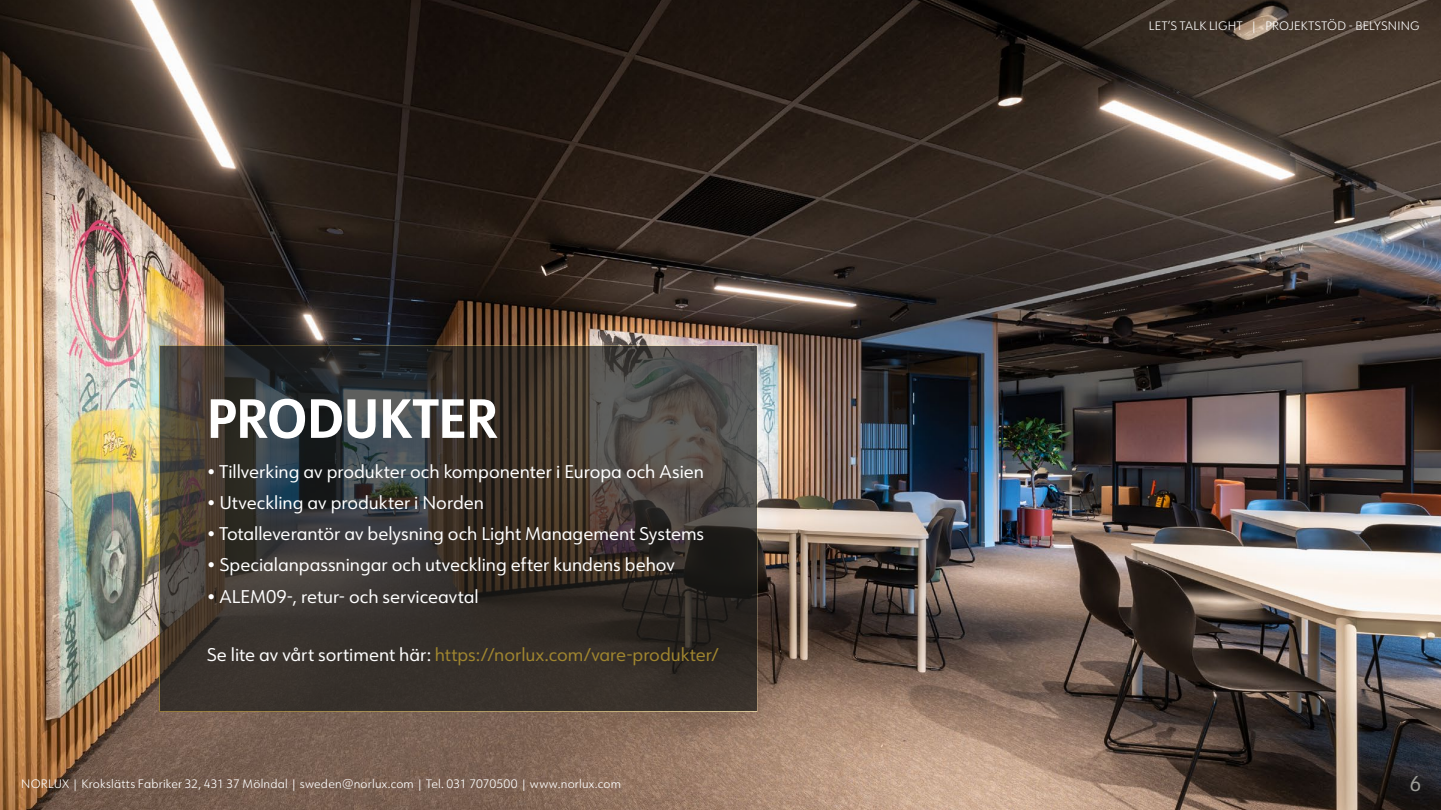
<style>
.page{position:relative;width:1441px;height:810px;background:#fff}
.page>*{position:absolute;margin:0;border:0;box-sizing:border-box;transform-origin:0 0}
.t1{font:700 54px "URW Form Semi Cond";letter-spacing:-.01em;color:#fff}
.t2{font:21px "URW Form Semi Cond";color:#9d9d98}
.t3{font:18px "URW Form";color:#fff}
.t4{font:18px "URW Form";color:#9f852f}
.t5{font:300 12px "URW Form";letter-spacing:.015em;color:#fff}
.s1{font-family:"Europa";font-weight:700}
.s2{color:#fff}
</style>
<div class="page">
<img style="left:0;top:0;width:1440px;height:810px">
<svg style="left:159px;top:345px;width:598px;height:367px;background:#3b3631"></svg>
<h1 class="t1" style="left:207px;top:381px;width:292px">PRODUKTER</h1>
<p class="t3" style="left:207px;top:459px;width:499px"><span class="s1">•</span> Tillverking av produkter och komponenter i Europa och Asien</p>
<p class="t3" style="left:207px;top:490px;width:279px"><span class="s1">•</span> Utveckling av produkter i Norden</p>
<p class="t3" style="left:207px;top:522px;width:499px"><span class="s1">•</span> Totalleverantör av belysning och Light Management Systems</p>
<p class="t3" style="left:207px;top:553px;width:469px"><span class="s1">•</span> Specialanpassningar och utveckling efter kundens behov</p>
<p class="t3" style="left:207px;top:584px;width:273px"><span class="s1">•</span> ALEM09-, retur- och serviceavtal</p>
<p class="t4" style="left:207px;top:642px;width:514px"><span class="s2">Se lite av vårt sortiment här:</span> https://norlux.com/vare-produkter/</p>
<p class="t5" style="left:1148px;top:18px;width:272px">LET’S TALK LIGHT | PROJEKTSTÖD - BELYSNING</p>
<p class="t5" style="left:21px;top:775px;width:601px">NORLUX | Krokslätts Fabriker 32, 431 37 Mölndal | sweden@norlux.com | Tel. 031 7070500 | www.norlux.com</p>
<p class="t2" style="left:1409px;top:769px;width:13px">6</p>
</div>
